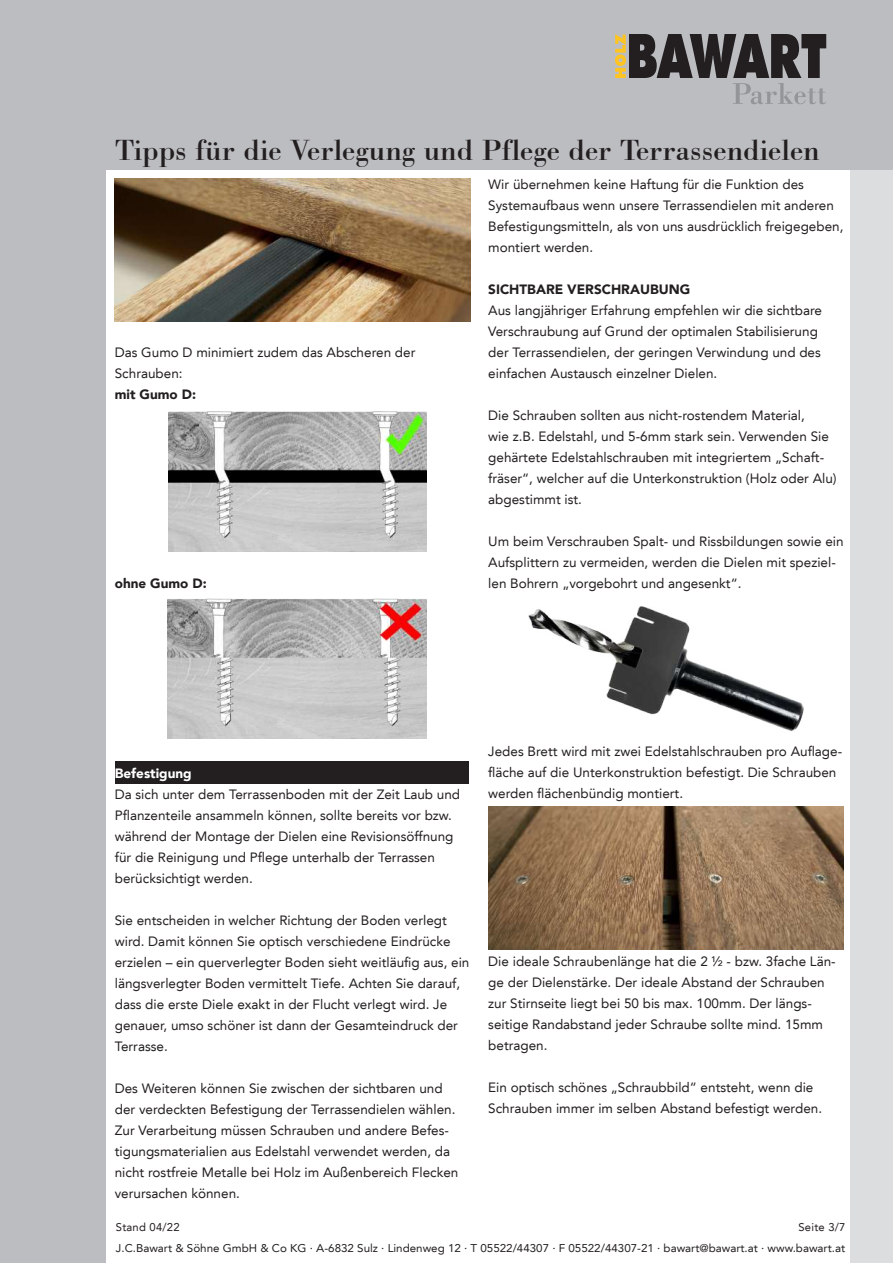
<style>
.page{position:relative;width:893px;height:1263px;background:#fff}
.page>*{position:absolute;margin:0;border:0;box-sizing:border-box;transform-origin:0 0}
.t1{font:30px "Bodoni BT";color:#231f20}
.t2{font:13.5px/21px "Avenir LT";color:#231f20}
.t3{font:900 13.5px "Avenir LT";color:#231f20}
.t4{font:900 13.5px "Avenir LT";color:#fff}
.t5{font:11.25px/21px "Avenir LT";color:#231f20;text-align:right}
.t6{font:11.25px "Avenir LT";letter-spacing:.02em;color:#231f20}
</style>
<div class="page">
<div style="left:850px;top:169px;width:43px;height:1094px;background:#dcdddf"></div>
<div style="left:0;top:0;width:106px;height:1263px;background:#bcbdc0"></div>
<div style="left:0;top:0;width:893px;height:169px;background:#bcbdc0"></div>
<svg style="left:615px;top:34px;width:211px;height:70px"></svg>
<div style="left:115px;top:762px;width:354px;height:22px;background:#231f20"></div>
<img style="left:488px;top:806px;width:356px;height:143px">
<img style="left:528px;top:606px;width:276px;height:125px">
<img style="left:169px;top:411px;width:258px;height:141px">
<img style="left:167px;top:598px;width:259px;height:141px">
<img style="left:115px;top:179px;width:355px;height:142px">
<h1 class="t1" style="left:115px;top:132px;width:707px">Tipps für die Verlegung und Pflege der Terrassendielen</h1>
<p class="t2" style="left:115px;top:342px;width:302px">Das Gumo D minimiert zudem das Abscheren der<br>Schrauben:</p>
<p class="t3" style="left:115px;top:386px;width:83px">mit Gumo D:</p>
<p class="t3" style="left:115px;top:575px;width:93px">ohne Gumo D:</p>
<p class="t2" style="left:488px;top:174px;width:357px">Wir übernehmen keine Haftung für die Funktion des Systemaufbaus wenn unsere Terrassendielen mit anderen Befestigungsmitteln, als von uns ausdrücklich freigegeben, montiert werden.</p>
<p class="t3" style="left:488px;top:281px;width:204px">SICHTBARE VERSCHRAUBUNG</p>
<p class="t2" style="left:488px;top:300px;width:335px">Aus langjähriger Erfahrung empfehlen wir die sichtbare Verschraubung auf Grund der optimalen Stabilisierung der Terrassendielen, der geringen Verwindung und des einfachen Austausch einzelner Dielen.</p>
<p class="t2" style="left:488px;top:405px;width:350px">Die Schrauben sollten aus nicht-rostendem Material,<br>wie z.B. Edelstahl, und 5-6mm stark sein. Verwenden Sie gehärtete Edelstahlschrauben mit integriertem „Schaft&shy;fräser“, welcher auf die Unterkonstruktion (Holz oder Alu) abgestimmt ist.</p>
<p class="t2" style="left:488px;top:531px;width:357px">Um beim Verschrauben Spalt- und Rissbildungen sowie ein<br>Aufsplittern zu vermeiden, werden die Dielen mit speziel&shy;len Bohrern „vorgebohrt und angesenkt“.</p>
<p class="t4" style="left:115px;top:765px;width:79px">Befestigung</p>
<p class="t2" style="left:115px;top:784px;width:347px">Da sich unter dem Terrassenboden mit der Zeit Laub und Pflanzenteile ansammeln können, sollte bereits vor bzw. während der Montage der Dielen eine Revisionsöffnung für die Reinigung und Pflege unterhalb der Terrassen berücksichtigt werden.</p>
<p class="t2" style="left:115px;top:910px;width:356px">Sie entscheiden in welcher Richtung der Boden verlegt wird. Damit können Sie optisch verschiedene Eindrücke erzielen – ein querverlegter Boden sieht weitläufig aus, ein längsverlegter Boden vermittelt Tiefe. Achten Sie darauf, dass die erste Diele exakt in der Flucht verlegt wird. Je genauer, umso schöner ist dann der Gesamteindruck der Terrasse.</p>
<p class="t2" style="left:115px;top:1078px;width:345px">Des Weiteren können Sie zwischen der sichtbaren und der verdeckten Befestigung der Terrassendielen wählen.<br>Zur Verarbeitung müssen Schrauben und andere Befes&shy;tigungsmaterialien aus Edelstahl verwendet werden, da nicht rostfreie Metalle bei Holz im Außenbereich Flecken verursachen können.</p>
<p class="t2" style="left:488px;top:741px;width:355px">Jedes Brett wird mit zwei Edelstahlschrauben pro Auflage&shy;fläche auf die Unterkonstruktion befestigt. Die Schrauben werden flächenbündig montiert.</p>
<p class="t2" style="left:488px;top:951px;width:349px">Die ideale Schraubenlänge hat die 2 ½ - bzw. 3fache Län&shy;ge der Dielenstärke. Der ideale Abstand der Schrauben zur Stirnseite liegt bei 50 bis max. 100mm. Der längs&shy;seitige Randabstand jeder Schraube sollte mind. 15mm betragen.</p>
<p class="t2" style="left:488px;top:1077px;width:335px">Ein optisch schönes „Schraubbild“ entsteht, wenn die<br>Schrauben immer im selben Abstand befestigt werden.</p>
<p class="t6" style="left:116px;top:1220px;width:65px">Stand 04/22</p>
<p class="t5" style="left:116px;top:1216px;width:731px">Seite 3/7<br>J.C.Bawart &amp; Söhne GmbH &amp; Co KG ∙ A-6832 Sulz ∙ Lindenweg 12 ∙ T 05522/44307 ∙ F 05522/44307-21 ∙ bawart@bawart.at ∙ www.bawart.at</p>
</div>
